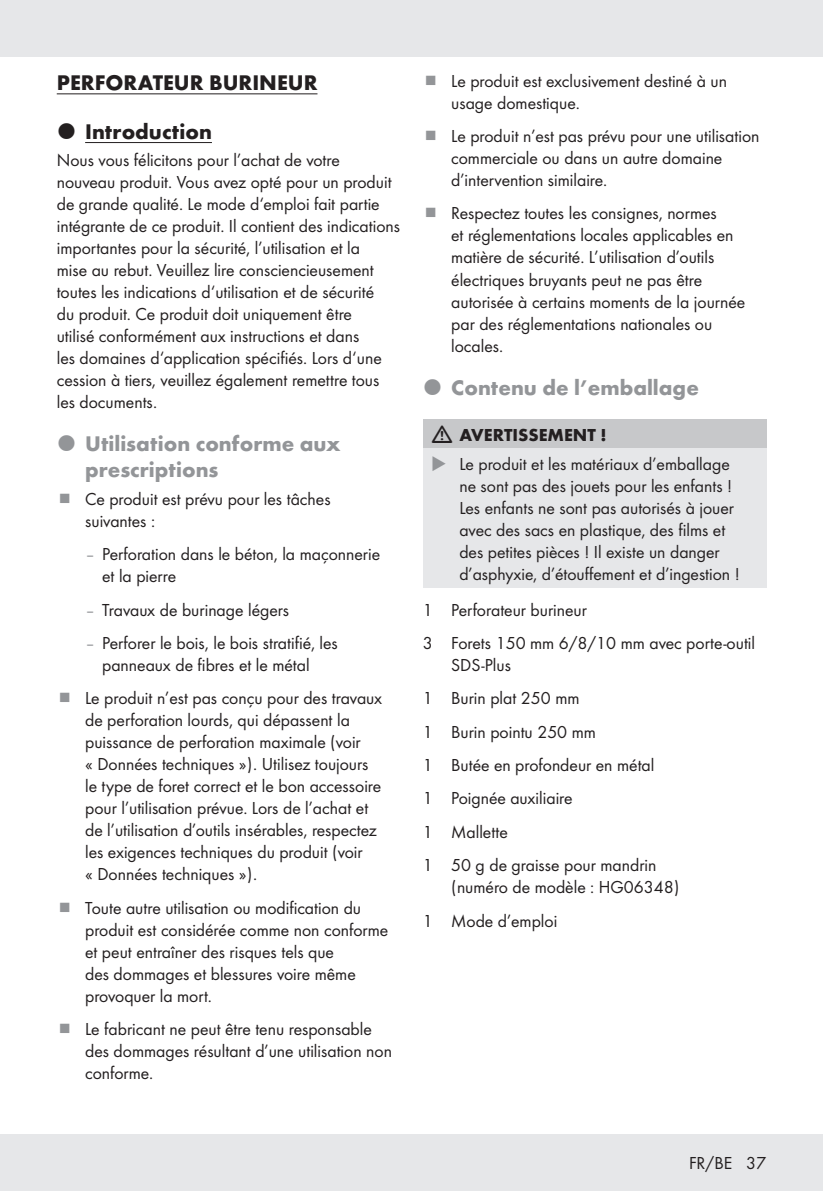
<style>
.page{position:relative;width:823px;height:1191px;background:#fff}
.page>*{position:absolute;margin:0;border:0;box-sizing:border-box;transform-origin:0 0}
.t1{font:700 22px/26px "Futura";color:#939598}
.t2{font:700 22px "Futura";color:#231f20}
.t3{font:18px/22px "Futura Boo";color:#231f20}
.t4{font:700 18px "Futura";color:#231f20}
.s1{color:#939598}
</style>
<div class="page">
<div style="left:0;top:1134px;width:822px;height:57px;background:#e6e7e9"></div>
<div style="left:0;top:0;width:822px;height:57px;background:#e6e7e9"></div>
<hr style="left:57px;top:93px;width:260px;height:1px;background:#231f20">
<hr style="left:85px;top:142px;width:127px;height:1px;background:#231f20">
<div style="left:423px;top:420px;width:342px;height:29px;background:#c7c8ca"></div>
<div style="left:423px;top:449px;width:342px;height:139px;background:#e6e7e9"></div>
<p class="t2" style="left:57px;top:66px;width:262px">PERFORATEUR BURINEUR</p>
<p class="t2" style="left:85px;top:115px;width:128px">Introduction</p>
<p class="t3" style="left:57px;top:148px;width:344px">Nous vous félicitons pour l’achat de votre nouveau produit. Vous avez opté pour un produit de grande qualité. Le mode d‘emploi fait partie intégrante de ce produit. Il contient des indications importantes pour la sécurité, l’utilisation et la<br>mise au rebut. Veuillez lire consciencieusement toutes les indications d‘utilisation et de sécurité<br>du produit. Ce produit doit uniquement être<br>utilisé conformément aux instructions et dans<br>les domaines d‘application spécifiés. Lors d‘une cession à tiers, veuillez également remettre tous les documents.</p>
<p class="t1" style="left:85px;top:429px;width:257px">Utilisation conforme aux prescriptions</p>
<p class="t3" style="left:85px;top:487px;width:247px">Ce produit est prévu pour les tâches suivantes :</p>
<p class="t3" style="left:102px;top:542px;width:279px;text-indent:-17px"><span class="s1">–</span> Perforation dans le béton, la maçonnerie et la pierre</p>
<p class="t3" style="left:85px;top:598px;width:205px"><span class="s1">–</span> Travaux de burinage légers</p>
<p class="t3" style="left:102px;top:631px;width:237px;text-indent:-17px"><span class="s1">–</span> Perforer le bois, le bois stratifié, les panneaux de fibres et le métal</p>
<p class="t3" style="left:85px;top:686px;width:298px">Le produit n’est pas conçu pour des travaux de perforation lourds, qui dépassent la puissance de perforation maximale (voir<br>« Données techniques »). Utilisez toujours le type de foret correct et le bon accessoire pour l’utilisation prévue. Lors de l’achat et de l’utilisation d’outils insérables, respectez les exigences techniques du produit (voir<br>« Données techniques »).</p>
<p class="t3" style="left:85px;top:896px;width:304px">Toute autre utilisation ou modification du produit est considérée comme non conforme et peut entraîner des risques tels que<br>des dommages et blessures voire même provoquer la mort.</p>
<p class="t3" style="left:85px;top:1017px;width:308px">Le fabricant ne peut être tenu responsable des dommages résultant d’une utilisation non conforme.</p>
<p class="t3" style="left:451px;top:69px;width:277px">Le produit est exclusivement destiné à un usage domestique.</p>
<p class="t3" style="left:451px;top:124px;width:309px">Le produit n’est pas prévu pour une utilisation commerciale ou dans un autre domaine d’intervention similaire.</p>
<p class="t3" style="left:451px;top:201px;width:295px">Respectez toutes les consignes, normes<br>et réglementations locales applicables en matière de sécurité. L’utilisation d’outils électriques bruyants peut ne pas être autorisée à certains moments de la journée par des réglementations nationales ou locales.</p>
<p class="t1" style="left:451px;top:372px;width:249px">Contenu de l’emballage</p>
<p class="t4" style="left:459px;top:421px;width:148px">AVERTISSEMENT !</p>
<p class="t3" style="left:459px;top:452px;width:282px;text-indent:-28px"><span class="s1">◆</span> Le produit et les matériaux d’emballage ne sont pas des jouets pour les enfants !<br>Les enfants ne sont pas autorisés à jouer avec des sacs en plastique, des films et des petites pièces ! Il existe un danger d’asphyxie, d’étouffement et d’ingestion !</p>
<p class="t3" style="left:422px;top:592px;width:333px;line-height:33.4px">1 Perforateur burineur<br>3 Forets 150 mm 6/8/10 mm avec porte-outil</p>
<p class="t3" style="left:422px;top:647px;width:235px;line-height:33.4px;text-indent:28px">SDS-Plus<br>1 Burin plat 250 mm<br>1 Burin pointu 250 mm<br>1 Butée en profondeur en métal<br>1 Poignée auxiliaire<br>1 Mallette<br>1 50 g de graisse pour mandrin</p>
<p class="t3" style="left:422px;top:869px;width:258px;line-height:33.4px;text-indent:28px">(numéro de modèle : HG06348)<br>1 Mode d’emploi</p>
<p class="t3" style="left:688px;top:1151px;width:45px">FR/BE</p>
<p class="t3" style="left:745px;top:1151px;width:21px">37</p>
</div>
